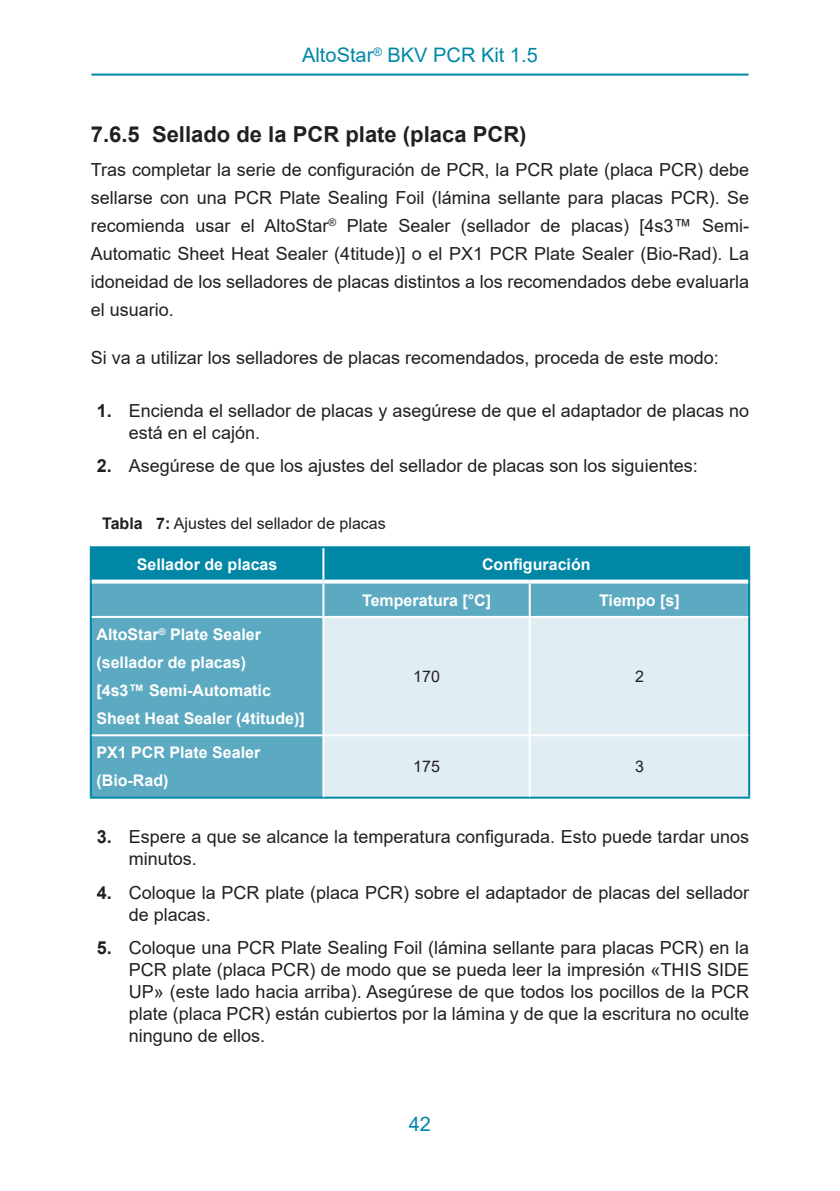
<style>
.page{position:relative;width:840px;height:1191px;background:#fff}
.page>*{position:absolute;margin:0;border:0;box-sizing:border-box;transform-origin:0 0}
.Level_3{font:700 22px "Arial";color:#231f20}
.Seitenkopf{font:20px "Arial";color:#0087a6}
.Mengentext{font:18px/22px "Arial";color:#231f20}
.Mengentext_white_lef{font:700 16px/28px "Arial";color:#fff}
.Titel{font:16px "Arial";color:#231f20}
.Kopfzeile{font:700 16px "Arial";color:#fff}
.Mengentext_white{font:700 16px "Arial";color:#fff}
.Mengentext_zentriert{font:16px "Arial";color:#231f20}
.s1{font-weight:700}
</style>
<div class="page">
<hr style="left:91px;top:74px;width:657px;height:2px;background:#0087a6">
<svg style="left:92px;top:548px;width:655px;height:68px;background:#319ab5"></svg>
<div style="left:92px;top:618px;width:230px;height:178px;background:#5caac2"></div>
<div style="left:324px;top:618px;width:423px;height:178px;background:#e0edf3"></div>
<hr style="left:90px;top:581px;width:2px;height:36px;background:#0087a6">
<hr style="left:90px;top:617px;width:2px;height:118px;background:#0087a6">
<hr style="left:90px;top:735px;width:2px;height:61px;background:#0087a6">
<hr style="left:90px;top:796px;width:233px;height:2px;background:#0087a6">
<hr style="left:323px;top:796px;width:206px;height:2px;background:#0087a6">
<hr style="left:529px;top:796px;width:220px;height:2px;background:#0087a6">
<hr style="left:90px;top:546px;width:233px;height:2px;background:#0087a6">
<hr style="left:90px;top:548px;width:2px;height:33px;background:#0087a6">
<svg style="left:92px;top:579px;width:231px;height:4px"></svg>
<hr style="left:323px;top:546px;width:206px;height:2px;background:#0087a6">
<hr style="left:529px;top:546px;width:220px;height:2px;background:#0087a6">
<hr style="left:747px;top:548px;width:2px;height:33px;background:#0087a6">
<hr style="left:747px;top:581px;width:2px;height:36px;background:#0087a6">
<hr style="left:747px;top:617px;width:2px;height:118px;background:#0087a6">
<hr style="left:747px;top:735px;width:2px;height:61px;background:#0087a6">
<hr style="left:322px;top:548px;width:2px;height:31px;background:#fff">
<hr style="left:322px;top:583px;width:2px;height:33px;background:#fff">
<hr style="left:528px;top:583px;width:2px;height:33px;background:#fff">
<hr style="left:528px;top:618px;width:2px;height:116px;background:#fff">
<hr style="left:92px;top:734px;width:231px;height:2px;background:#fff">
<hr style="left:323px;top:734px;width:206px;height:2px;background:#fff">
<hr style="left:529px;top:734px;width:218px;height:2px;background:#fff">
<hr style="left:528px;top:736px;width:2px;height:60px;background:#fff">
<svg style="left:323px;top:579px;width:206px;height:4px"></svg>
<svg style="left:529px;top:579px;width:218px;height:4px"></svg>
<p class="Seitenkopf" style="left:302px;top:41px;width:237px">AltoStar<sup>®</sup> BKV PCR Kit 1.5</p>
<p class="Level_3" style="left:91px;top:119px;width:437px">7.6.5 Sellado de la PCR plate (placa PCR)</p>
<p class="Mengentext" style="left:91px;top:155px;width:659px;line-height:28px;text-align:justify">Tras completar la serie de configuración de PCR, la PCR plate (placa PCR) debe sellarse con una PCR Plate Sealing Foil (lámina sellante para placas PCR). Se recomienda usar el AltoStar<sup>®</sup> Plate Sealer (sellador de placas) [4s3™ Semi-Automatic Sheet Heat Sealer (4titude)] o el PX1 PCR Plate Sealer (Bio-Rad). La idoneidad de los selladores de placas distintos a los recomendados debe evaluarla el usuario.</p>
<p class="Mengentext" style="left:91px;top:346px;width:629px">Si va a utilizar los selladores de placas recomendados, proceda de este modo:</p>
<p class="Mengentext" style="left:129px;top:399px;width:621px;text-indent:-32px"><span class="s1">1.</span> Encienda el sellador de placas y asegúrese de que el adaptador de placas no está en el cajón.</p>
<p class="Mengentext" style="left:97px;top:455px;width:602px"><span class="s1">2.</span> Asegúrese de que los ajustes del sellador de placas son los siguientes:</p>
<p class="Titel" style="left:102px;top:512px;width:285px"><span class="s1">Tabla 7:</span> Ajustes del sellador de placas</p>
<p class="Kopfzeile" style="left:137px;top:553px;width:142px">Sellador de placas</p>
<p class="Kopfzeile" style="left:481px;top:553px;width:110px">Configuración</p>
<p class="Mengentext_white" style="left:362px;top:588px;width:130px">Temperatura [°C]</p>
<p class="Mengentext_white" style="left:598px;top:588px;width:82px">Tiempo [s]</p>
<p class="Mengentext_white_lef" style="left:96px;top:620px;width:210px">AltoStar<sup>®</sup> Plate Sealer (sellador de placas)<br>[4s3™ Semi-Automatic<br>Sheet Heat Sealer (4titude)]</p>
<p class="Mengentext_zentriert" style="left:413px;top:665px;width:28px">170</p>
<p class="Mengentext_zentriert" style="left:634px;top:665px;width:10px">2</p>
<p class="Mengentext_white_lef" style="left:96px;top:739px;width:165px">PX1 PCR Plate Sealer (Bio-Rad)</p>
<p class="Mengentext_zentriert" style="left:413px;top:755px;width:28px">175</p>
<p class="Mengentext_zentriert" style="left:634px;top:755px;width:10px">3</p>
<p class="Mengentext" style="left:129px;top:826px;width:621px;text-indent:-32px"><span class="s1">3.</span> Espere a que se alcance la temperatura configurada. Esto puede tardar unos minutos.</p>
<p class="Mengentext" style="left:129px;top:881px;width:621px;text-indent:-32px"><span class="s1">4.</span> Coloque la PCR plate (placa PCR) sobre el adaptador de placas del sellador de placas.</p>
<p class="Mengentext" style="left:129px;top:936px;width:621px;text-align:justify;text-indent:-32px"><span class="s1">5.</span> Coloque una PCR Plate Sealing Foil (lámina sellante para placas PCR) en la PCR plate (placa PCR) de modo que se pueda leer la impresión «THIS SIDE UP» (este lado hacia arriba). Asegúrese de que todos los pocillos de la PCR plate (placa PCR) están cubiertos por la lámina y de que la escritura no oculte ninguno de ellos.</p>
<p class="Seitenkopf" style="left:408px;top:1110px;width:24px">42</p>
</div>
